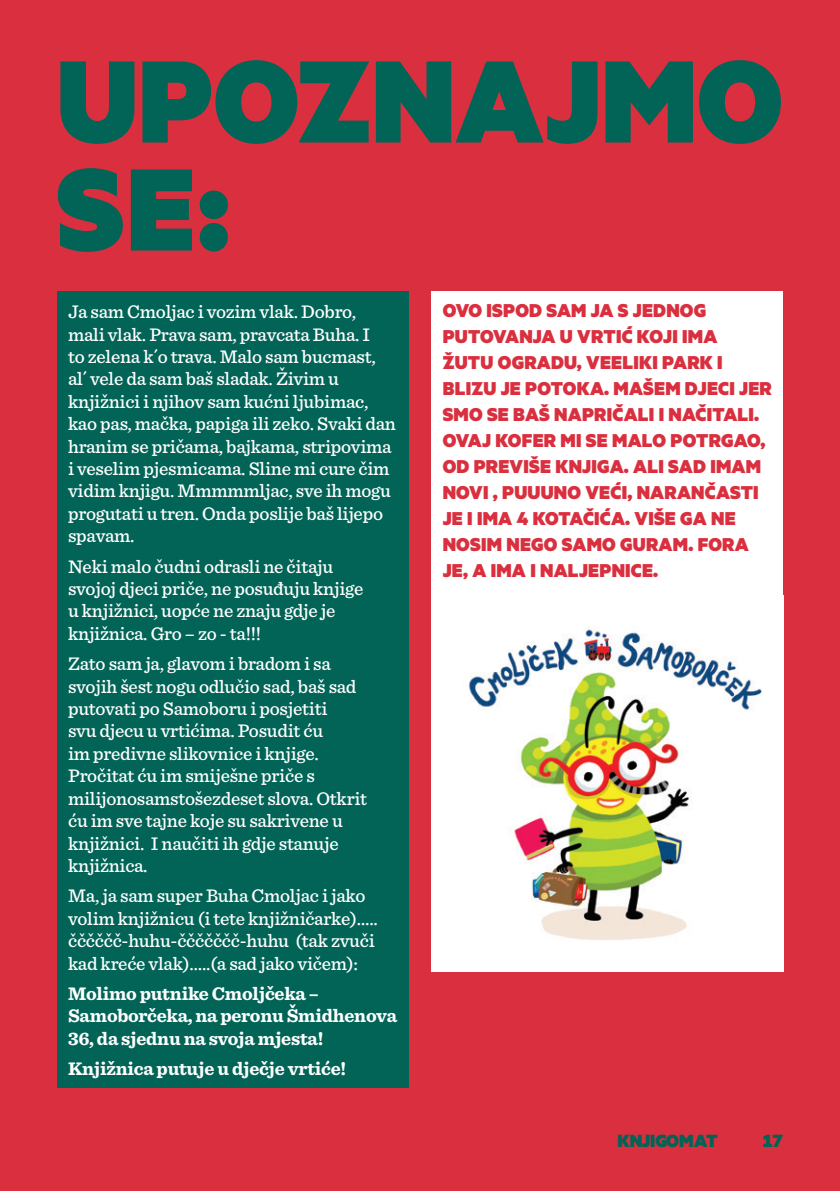
<style>
.page{position:relative;width:840px;height:1191px;background:#fff}
.page>*{position:absolute;margin:0;border:0;box-sizing:border-box;transform-origin:0 0}
.t1{font:900 132px/108px "Metric";color:#016457}
.t2{font:900 21px/26px "Metric";letter-spacing:.01em;color:#da2f3e}
.t3{font:900 20px "Metric";color:#016457}
.t4{font:500 19px/22.4px "Sentinel";letter-spacing:-.01em;color:#fff}
.t5{font:700 19px/22.4px "Sentinel";letter-spacing:-.01em;color:#fff}
</style>
<div class="page">
<div style="left:0;top:0;width:839px;height:1191px;background:#da2f3e"></div>
<div style="left:57px;top:292px;width:351px;height:796px;background:#016457"></div>
<div style="left:431px;top:292px;width:351px;height:317px;background:#fff"></div>
<img style="left:431px;top:609px;width:351px;height:362px">
<h1 class="t1" style="left:57px;top:43px;width:727px">UPOZNAJMO<br>SE:</h1>
<p class="t4" style="left:68px;top:299px;width:329px">Ja sam Cmoljac i vozim vlak. Dobro, mali vlak. Prava sam, pravcata Buha. I<br>to zelena k´o trava. Malo sam bucmast, al´ vele da sam baš sladak. Živim u knjižnici i njihov sam kućni ljubimac, kao pas, mačka, papiga ili zeko. Svaki dan hranim se pričama, bajkama, stripovima i veselim pjesmicama. Sline mi cure čim vidim knjigu. Mmmmmljac, sve ih mogu progutati u tren. Onda poslije baš lijepo spavam.</p>
<p class="t4" style="left:68px;top:554px;width:296px">Neki malo čudni odrasli ne čitaju svojoj djeci priče, ne posuđuju knjige u knjižnici, uopće ne znaju gdje je knjižnica. Gro – zo - ta!!!</p>
<p class="t4" style="left:68px;top:651px;width:300px">Zato sam ja, glavom i bradom i sa svojih šest nogu odlučio sad, baš sad putovati po Samoboru i posjetiti<br>svu djecu u vrtićima. Posudit ću<br>im predivne slikovnice i knjige.<br>Pročitat ću im smiješne priče s milijonosamstošezdeset slova. Otkrit ću im sve tajne koje su sakrivene u knjižnici. I naučiti ih gdje stanuje knjižnica.</p>
<p class="t4" style="left:68px;top:883px;width:311px">Ma, ja sam super Buha Cmoljac i jako volim knjižnicu (i tete knjižničarke)….. čččččč-huhu-ččččččč-huhu (tak zvuči kad kreće vlak)…..(a sad jako vičem):</p>
<p class="t5" style="left:68px;top:981px;width:330px">Molimo putnike Cmoljčeka –<br>Samoborčeka, na peronu Šmidhenova<br>36, da sjednu na svoja mjesta!</p>
<p class="t5" style="left:68px;top:1056px;width:279px">Knjižnica putuje u dječje vrtiće!</p>
<p class="t2" style="left:442px;top:296px;width:330px">OVO ISPOD SAM JA S JEDNOG<br>PUTOVANJA U VRTIĆ KOJI IMA<br>ŽUTU OGRADU, VEELIKI PARK I<br>BLIZU JE POTOKA. MAŠEM DJECI JER<br>SMO SE BAŠ NAPRIČALI I NAČITALI.<br>OVAJ KOFER MI SE MALO POTRGAO,<br>OD PREVIŠE KNJIGA. ALI SAD IMAM<br>NOVI , PUUUNO VEĆI, NARANČASTI<br>JE I IMA 4 KOTAČIĆA. VIŠE GA NE<br>NOSIM NEGO SAMO GURAM. FORA<br>JE, A IMA I NALJEPNICE.</p>
<p class="t3" style="left:617px;top:1128px;width:102px">KNJIGOMAT</p>
<p class="t3" style="left:762px;top:1128px;width:22px">17</p>
</div>
